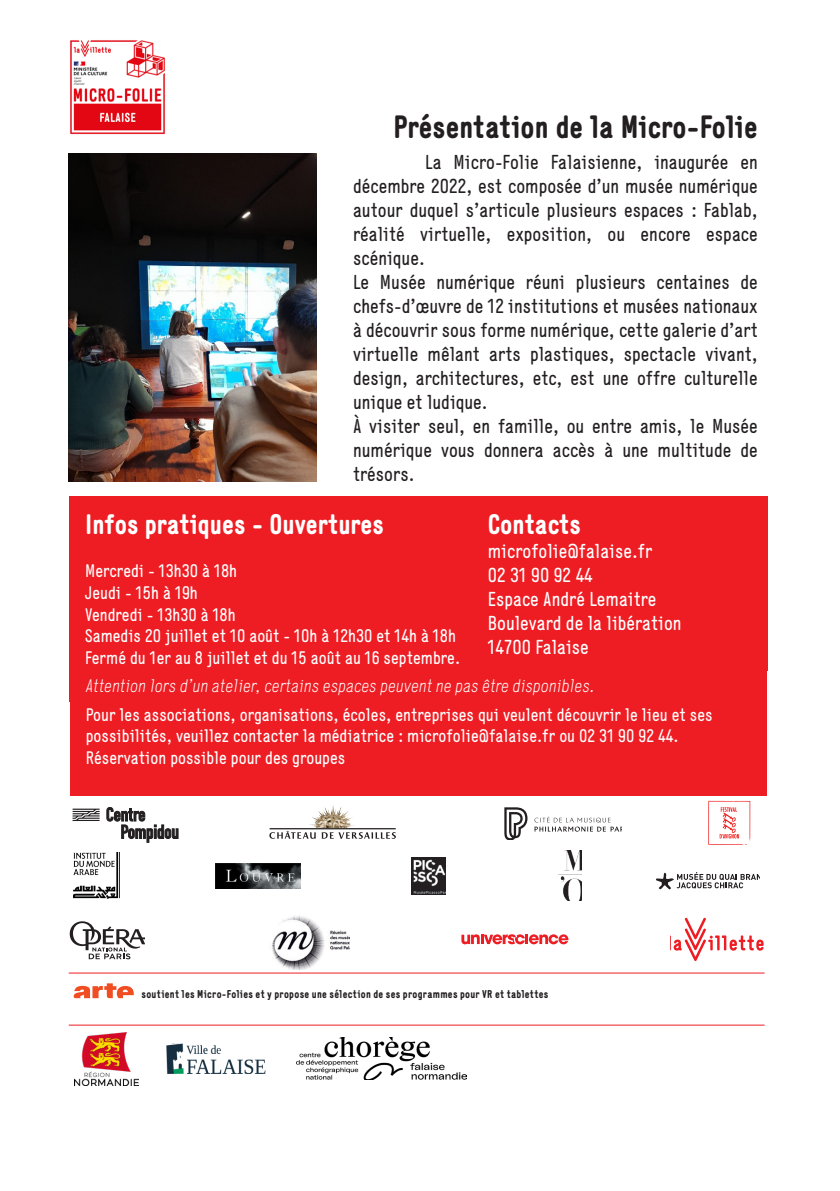
<style>
.page{position:relative;width:840px;height:1191px;background:#fff}
.page>*{position:absolute;margin:0;border:0;box-sizing:border-box;transform-origin:0 0}
.t1{font:700 32px "Generika";color:#231f20}
.t2{font:700 28px "Generika";color:#fff}
.t3{font:20px/24px "Generika";color:#231f20;text-align:justify}
.t4{font:20px "Generika";color:#fff}
.t5{font:18px/21.6px "Generika";color:#fff}
.t6{font:italic 300 18px "Generika";color:#fff}
.t7{font:700 11.2px "Generika";letter-spacing:.025em;color:#231f20}
</style>
<div class="page">
<div style="left:70px;top:669px;width:696px;height:126px;background:#ee1d23"></div>
<div style="left:69px;top:496px;width:584px;height:205px;background:#ee1d23"></div>
<div style="left:471px;top:496px;width:296px;height:174px;background:#ee1d23"></div>
<img style="left:70px;top:40px;width:95px;height:95px">
<img style="left:69px;top:154px;width:247px;height:327px">
<svg style="left:107px;top:807px;width:71px;height:35px"></svg>
<svg style="left:72px;top:808px;width:27px;height:13px"></svg>
<img style="left:310px;top:806px;width:45px;height:22px">
<svg style="left:269px;top:828px;width:126px;height:10px"></svg>
<svg style="left:504px;top:807px;width:23px;height:32px"></svg>
<svg style="left:534px;top:816px;width:87px;height:15px"></svg>
<img style="left:215px;top:863px;width:86px;height:25px">
<img style="left:411px;top:857px;width:34px;height:37px">
<svg style="left:656px;top:872px;width:103px;height:17px"></svg>
<img style="left:74px;top:852px;width:45px;height:46px">
<img style="left:558px;top:850px;width:23px;height:50px">
<svg style="left:670px;top:917px;width:93px;height:44px"></svg>
<svg style="left:461px;top:934px;width:107px;height:10px"></svg>
<img style="left:272px;top:915px;width:77px;height:54px">
<svg style="left:70px;top:921px;width:74px;height:38px"></svg>
<hr style="left:69px;top:972px;width:695px;height:1px;background:#ee1d23">
<hr style="left:69px;top:1024px;width:695px;height:1px;background:#ee1d23">
<svg style="left:74px;top:983px;width:60px;height:15px"></svg>
<svg style="left:708px;top:800px;width:42px;height:45px"></svg>
<img style="left:74px;top:1032px;width:64px;height:54px">
<img style="left:166px;top:1043px;width:100px;height:31px">
<img style="left:296px;top:1037px;width:170px;height:42px">
<p class="t1" style="left:393px;top:108px;width:365px">Présentation de la Micro-Folie</p>
<p class="t3" style="left:353px;top:150px;width:406px;text-indent:72px">La Micro-Folie Falaisienne, inaugurée en décembre 2022, est composée d’un musée numérique autour duquel s’articule plusieurs espaces : Fablab, réalité virtuelle, exposition, ou encore espace scénique.</p>
<p class="t3" style="left:353px;top:270px;width:406px">Le Musée numérique réuni plusieurs centaines de chefs-d’œuvre de 12 institutions et musées nationaux à découvrir sous forme numérique, cette galerie d’art virtuelle mêlant arts plastiques, spectacle vivant, design, architectures, etc, est une offre culturelle unique et ludique.</p>
<p class="t3" style="left:353px;top:414px;width:406px">À visiter seul, en famille, ou entre amis, le Musée numérique vous donnera accès à une multitude de trésors.</p>
<p class="t2" style="left:85px;top:508px;width:300px">Infos pratiques - Ouvertures</p>
<p class="t5" style="left:85px;top:560px;width:153px">Mercredi - 13h30 à 18h</p>
<p class="t5" style="left:85px;top:582px;width:114px">Jeudi - 15h à 19h</p>
<p class="t5" style="left:85px;top:603px;width:152px">Vendredi - 13h30 à 18h</p>
<p class="t5" style="left:85px;top:625px;width:372px">Samedis 20 juillet et 10 août - 10h à 12h30 et 14h à 18h</p>
<p class="t5" style="left:85px;top:646px;width:376px">Fermé du 1er au 8 juillet et du 15 août au 16 septembre.</p>
<p class="t2" style="left:487px;top:508px;width:95px">Contacts</p>
<p class="t4" style="left:487px;top:540px;width:166px">microfolie@falaise.fr</p>
<p class="t4" style="left:487px;top:564px;width:106px">02 31 90 92 44</p>
<p class="t4" style="left:487px;top:588px;width:170px">Espace André Lemaitre</p>
<p class="t4" style="left:487px;top:612px;width:195px">Boulevard de la libération</p>
<p class="t4" style="left:487px;top:636px;width:102px">14700 Falaise</p>
<p class="t6" style="left:85px;top:675px;width:510px">Attention lors d’un atelier, certains espaces peuvent ne pas être disponibles.</p>
<p class="t5" style="left:86px;top:703px;width:628px">Pour les associations, organisations, écoles, entreprises qui veulent découvrir le lieu et ses possibilités, veuillez contacter la médiatrice : microfolie@falaise.fr ou 02 31 90 92 44.</p>
<p class="t5" style="left:86px;top:746px;width:261px">Réservation possible pour des groupes</p>
<p class="t7" style="left:141px;top:987px;width:408px">soutient les Micro-Folies et y propose une sélection de ses programmes pour VR et tablettes</p>
</div>
